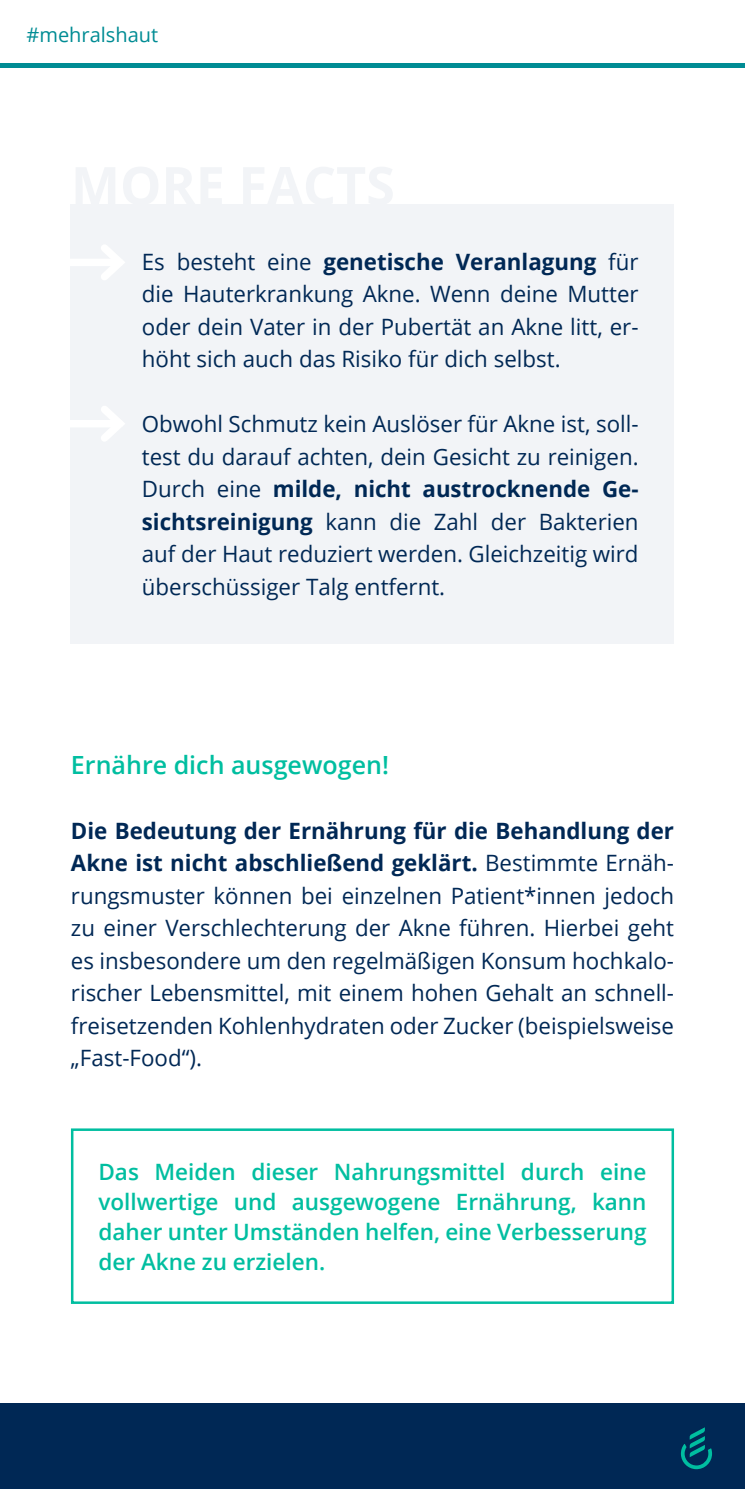
<style>
.page{position:relative;width:745px;height:1489px;background:#fff}
.page>*{position:absolute;margin:0;border:0;box-sizing:border-box;transform-origin:0 0}
.t1{font:600 25px "Open Sans";color:#00bea0}
.t2{font:22.5px/32.5px "Open Sans";color:#002855;text-align:justify}
.t3{font:600 22.5px/30px "Open Sans";color:#00bea0;text-align:justify}
.t4{font:20px "Open Sans";color:#008c94}
.s1{font-weight:700}
</style>
<div class="page">
<hr style="left:0;top:64px;width:744px;height:4px;background:#008c94">
<div style="left:0;top:1403px;width:744px;height:85px;background:#002855"></div>
<svg style="left:680px;top:1427px;width:31px;height:42px"></svg>
<div style="left:71px;top:204px;width:602px;height:440px;background:#f2f4f7"></div>
<div style="left:71px;top:1128px;width:602px;height:175px;border:2px solid #00bea0"></div>
<div style="left:68px;top:259px;width:52px;height:7px;background:#fff"></div>
<svg style="left:101px;top:245px;width:24px;height:35px"></svg>
<div style="left:68px;top:420px;width:52px;height:7px;background:#fff"></div>
<svg style="left:101px;top:406px;width:24px;height:35px"></svg>
<p class="t4" style="left:26px;top:21px;width:133px">#mehralshaut</p>
<p class="t2" style="left:142px;top:245px;width:498px">Es besteht eine <span class="s1">genetische Veranlagung</span> für die Hauterkrankung Akne. Wenn deine Mutter oder dein Vater in der Pubertät an Akne litt, er&shy;höht sich auch das Risiko für dich selbst.</p>
<p class="t2" style="left:142px;top:407px;width:498px">Obwohl Schmutz kein Auslöser für Akne ist, soll&shy;test du darauf achten, dein Gesicht zu reinigen.<br>Durch eine <span class="s1">milde, nicht austrocknende Ge&shy;sichtsreinigung</span> kann die Zahl der Bakterien auf der Haut reduziert werden. Gleichzeitig wird überschüssiger Talg entfernt.</p>
<p class="t1" style="left:71px;top:747px;width:319px">Ernähre dich ausgewogen!</p>
<p class="t2" style="left:71px;top:813px;width:604px"><span class="s1">Die Bedeutung der Ernährung für die Behandlung der Akne ist nicht abschließend geklärt.</span> Bestimmte Ernäh&shy;rungsmuster können bei einzelnen Patient*innen jedoch zu einer Verschlechterung der Akne führen. Hierbei geht es insbesondere um den regelmäßigen Konsum hochkalo&shy;rischer Lebensmittel, mit einem hohen Gehalt an schnell&shy;freisetzenden Kohlenhydraten oder Zucker (beispielsweise „Fast-Food“).</p>
<p class="t3" style="left:98px;top:1156px;width:549px">Das Meiden dieser Nahrungsmittel durch eine vollwertige und ausgewogene Ernährung, kann daher unter Umständen helfen, eine Verbesserung der Akne zu erzielen.</p>
</div>
